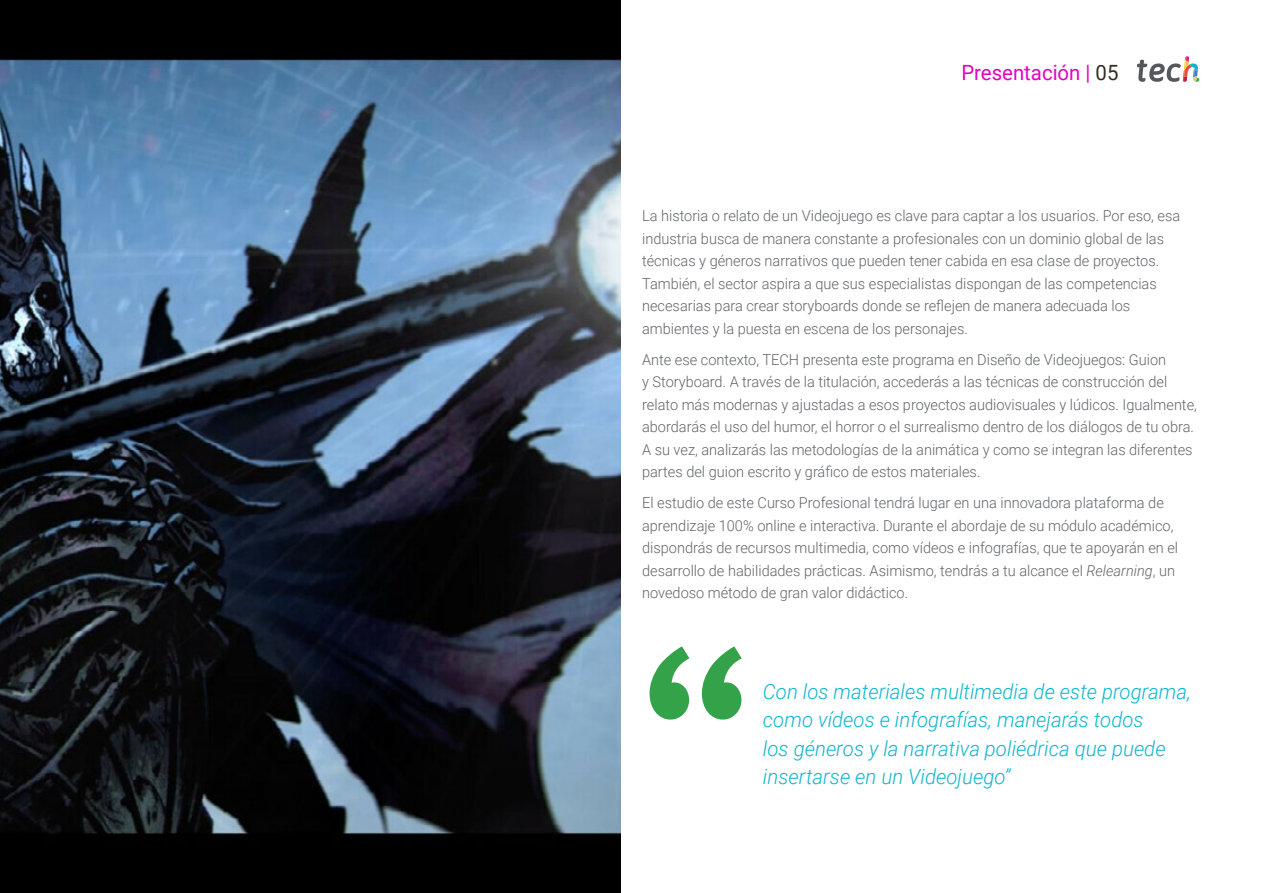
<style>
.page{position:relative;width:1263px;height:893px;background:#fff}
.page>*{position:absolute;margin:0;border:0;box-sizing:border-box;transform-origin:0 0}
.t1{font:italic 300 21px/28.5px "Roboto";color:#0fb6cf}
.t2{font:21px "Roboto";color:#e602bd}
.t3{font:300 15px/22.5px "Roboto";color:#61646a}
.s1{color:#312e20}
.s2{font-style:italic}
</style>
<div class="page">
<svg style="left:649px;top:646px;width:93px;height:74px"></svg>
<img style="left:0;top:0;width:621px;height:893px">
<svg style="left:1137px;top:56px;width:62px;height:26px"></svg>
<h1 class="t2" style="left:961px;top:57px;width:159px">Presentación | <span class="s1">05</span></h1>
<p class="t3" style="left:642px;top:204px;width:540px">La historia o relato de un Videojuego es clave para captar a los usuarios. Por eso, esa industria busca de manera constante a profesionales con un dominio global de las técnicas y géneros narrativos que pueden tener cabida en esa clase de proyectos.<br>También, el sector aspira a que sus especialistas dispongan de las competencias necesarias para crear storyboards donde se reflejen de manera adecuada los ambientes y la puesta en escena de los personajes.</p>
<p class="t3" style="left:642px;top:348px;width:556px">Ante ese contexto, TECH presenta este programa en Diseño de Videojuegos: Guion<br>y Storyboard. A través de la titulación, accederás a las técnicas de construcción del relato más modernas y ajustadas a esos proyectos audiovisuales y lúdicos. Igualmente, abordarás el uso del humor, el horror o el surrealismo dentro de los diálogos de tu obra.<br>A su vez, analizarás las metodologías de la animática y como se integran las diferentes partes del guion escrito y gráfico de estos materiales.</p>
<p class="t3" style="left:642px;top:491px;width:538px">El estudio de este Curso Profesional tendrá lugar en una innovadora plataforma de aprendizaje 100% online e interactiva. Durante el abordaje de su módulo académico, dispondrás de recursos multimedia, como vídeos e infografías, que te apoyarán en el desarrollo de habilidades prácticas. Asimismo, tendrás a tu alcance el <span class="s2">Relearning</span>, un novedoso método de gran valor didáctico.</p>
<h1 class="t1" style="left:763px;top:676px;width:430px">Con los materiales multimedia de este programa, como vídeos e infografías, manejarás todos<br>los géneros y la narrativa poliédrica que puede insertarse en un Videojuego”</h1>
</div>
